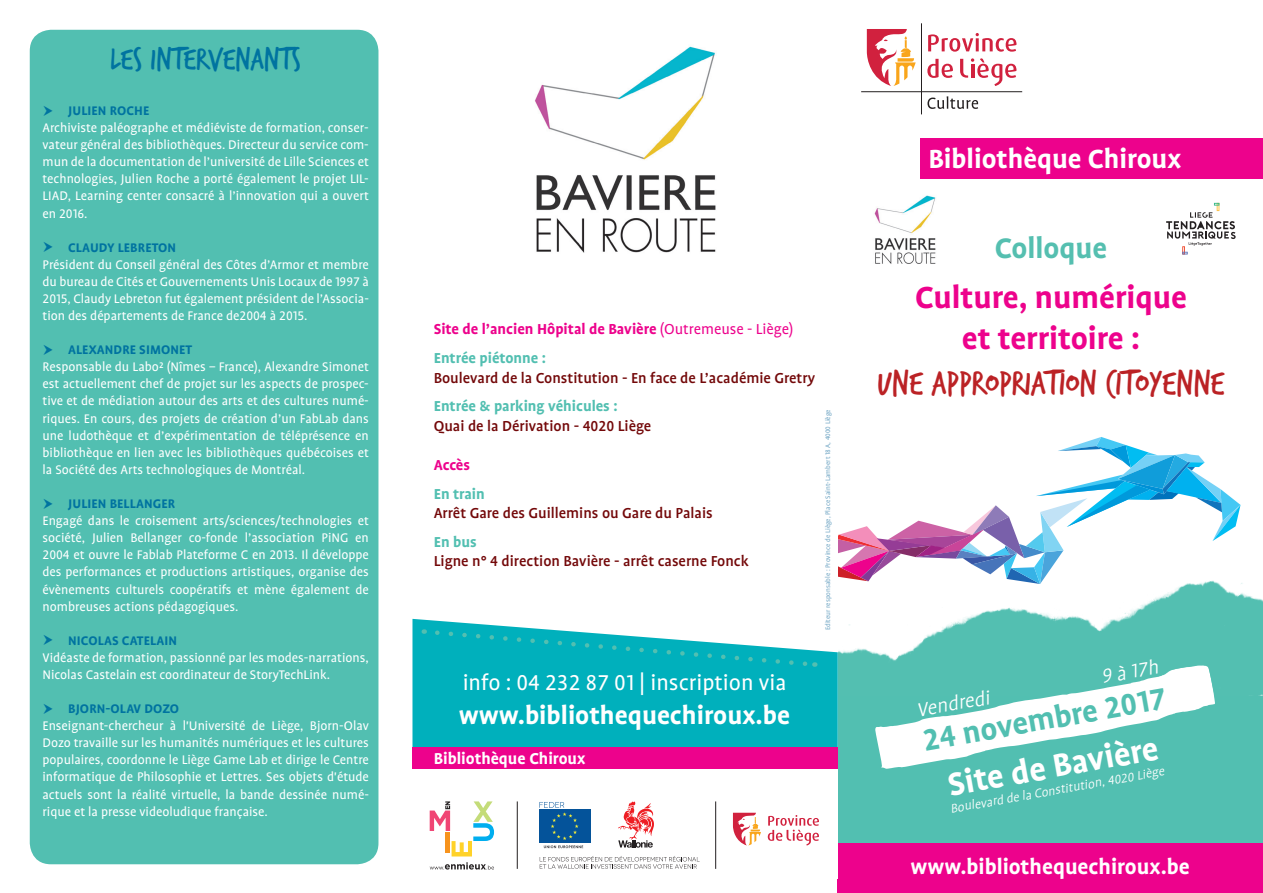
<style>
.page{position:relative;width:1263px;height:893px;background:#fff}
.page>*{position:absolute;margin:0;border:0;box-sizing:border-box;transform-origin:0 0}
.t1{font:36.6px "Trash Hand";color:#bb2225}
.t2{font:700 36.6px "Profile OT";color:#fff}
.t3{font:700 34.8px/41.7px "Profile OT";color:#ed028c;text-align:center}
.t4{font:700 34.2px "Profile OT";color:#52bfb1}
.t5{font:33px "Trash Hand";color:#0073a0}
.t6{font:700 32.25px "Profile OT";color:#55bfb0}
.t7{font:700 30px "Profile OT";color:#fff}
.t8{font:700 28.5px "Profile OT";color:#fff}
.t9{font:24.6px "Profile OT";color:#fff}
.t10{font:700 24px "Profile OT";color:#fff}
.t11{font:italic 300 21.9px "Profile OT";color:#fff}
.t12{font:700 18px "Profile OT";color:#fff}
.t13{font:500 16.5px "Profile OT";color:#730809}
.t14{font:700 16.5px/28.3px "Profile OT";color:#ed028c}
.t15{font:700 16.5px "Profile OT";color:#52bfb1}
.t16{font:14.25px/17.1px "Profile OT";color:#fff;text-align:justify}
.t17{font:700 14.25px "Profile OT";letter-spacing:.01em;color:#0073a0}
.t18{font:italic 300 13.95px "Profile OT";color:#fff}
.t19{font:7.5px "Profile OT";color:#4c8fb5}
.s1{font-weight:400}
.s2{color:#52bfb1}
</style>
<div class="page">
<img style="left:838px;top:583px;width:425px;height:113px">
<div style="left:761px;top:696px;width:502px;height:197px;background:#52bfb1"></div>
<svg style="left:838px;top:437px;width:402px;height:150px"></svg>
<div style="left:496px;top:0;width:342px;height:893px;background:#fff"></div>
<svg style="left:927px;top:96px;width:51px;height:13px"></svg>
<svg style="left:867px;top:29px;width:49px;height:57px"></svg>
<svg style="left:927px;top:59px;width:26px;height:19px"></svg>
<svg style="left:960px;top:58px;width:57px;height:28px"></svg>
<hr style="left:971px;top:64px;width:3px;height:14px;background:#d1213e">
<svg style="left:928px;top:33px;width:89px;height:19px"></svg>
<hr style="left:921px;top:23px;width:1px;height:91px;background:#231f20">
<hr style="left:861px;top:91px;width:161px;height:1px;background:#231f20">
<div style="left:921px;top:138px;width:342px;height:41px;background:#ed028c"></div>
<div style="left:838px;top:843px;width:425px;height:50px;background:#ed028c"></div>
<div style="left:30px;top:30px;width:348px;height:834px;background:#52bfb1;border-radius:21px"></div>
<svg style="left:412px;top:619px;width:426px;height:128px;fill:#00b0bc"></svg>
<div style="left:412px;top:747px;width:426px;height:21px;background:#ed028c"></div>
<svg style="left:432px;top:628px;width:383px;height:78px;background:#1cb8c3"></svg>
<img style="left:874px;top:195px;width:62px;height:69px">
<div style="left:539px;top:810px;width:51px;height:33px;background:#04539a"></div>
<hr style="left:517px;top:801px;width:1px;height:68px;background:#231f20">
<hr style="left:715px;top:801px;width:1px;height:68px;background:#231f20">
<svg style="left:430px;top:801px;width:64px;height:55px"></svg>
<svg style="left:430px;top:862px;width:64px;height:7px"></svg>
<svg style="left:539px;top:802px;width:44px;height:46px"></svg>
<svg style="left:540px;top:856px;width:160px;height:13px"></svg>
<svg style="left:618px;top:801px;width:36px;height:47px"></svg>
<svg style="left:733px;top:813px;width:28px;height:32px"></svg>
<svg style="left:768px;top:815px;width:51px;height:30px"></svg>
<svg style="left:1166px;top:203px;width:69px;height:51px"></svg>
<img style="left:535px;top:46px;width:181px;height:207px">
<svg style="left:875px;top:665px;width:341px;height:104px"></svg>
<h3 class="t5" style="left:111px;top:43px;width:192px">LES INTERVENANTS</h3>
<p class="t17" style="left:68px;top:103px;width:83px">JULIEN ROCHE</p>
<p class="t16" style="left:43px;top:119px;width:328px">Archiviste paléographe et médiéviste de formation, conser&shy;vateur général des bibliothèques. Directeur du service com&shy;mun de la documentation de l’université de Lille Sciences et technologies, Julien Roche a porté également le projet LIL-LIAD, Learning center consacré à l’innovation qui a ouvert en 2016.</p>
<p class="t17" style="left:68px;top:239px;width:109px">CLAUDY LEBRETON</p>
<p class="t16" style="left:43px;top:256px;width:328px">Président du Conseil général des Côtes d’Armor et membre du bureau de Cités et Gouvernements Unis Locaux de 1997 à 2015, Claudy Lebreton fut également président de l’Associa&shy;tion des départements de France de2004 à 2015.</p>
<p class="t17" style="left:68px;top:342px;width:126px">ALEXANDRE SIMONET</p>
<p class="t16" style="left:43px;top:359px;width:328px">Responsable du Labo² (Nîmes – France), Alexandre Simonet est actuellement chef de projet sur les aspects de prospec&shy;tive et de médiation autour des arts et des cultures numé&shy;riques. En cours, des projets de création d’un FabLab dans une ludothèque et d’expérimentation de téléprésence en bibliothèque en lien avec les bibliothèques québécoises et la Société des Arts technologiques de Montréal.</p>
<p class="t17" style="left:68px;top:496px;width:109px">JULIEN BELLANGER</p>
<p class="t16" style="left:43px;top:512px;width:328px">Engagé dans le croisement arts/sciences/technologies et société, Julien Bellanger co-fonde l’association PiNG en 2004 et ouvre le Fablab Plateforme C en 2013. Il développe des performances et productions artistiques, organise des évènements culturels coopératifs et mène également de nombreuses actions pédagogiques.</p>
<p class="t17" style="left:68px;top:632px;width:111px">NICOLAS CATELAIN</p>
<p class="t16" style="left:43px;top:649px;width:328px">Vidéaste de formation, passionné par les modes-narrations,<br>Nicolas Castelain est coordinateur de StoryTechLink.</p>
<p class="t17" style="left:68px;top:701px;width:113px">BJORN-OLAV DOZO</p>
<p class="t16" style="left:43px;top:717px;width:328px">Enseignant-chercheur à l'Université de Liège, Bjorn-Olav Dozo travaille sur les humanités numériques et les cultures populaires, coordonne le Liège Game Lab et dirige le Centre informatique de Philosophie et Lettres. Ses objets d'étude actuels sont la réalité virtuelle, la bande dessinée numé&shy;rique et la presse videoludique française.</p>
<p class="t14" style="left:434px;top:316px;width:361px">Site de l’ancien Hôpital de Bavière <span class="s1">(Outremeuse - Liège)<br></span><span class="s2">Entrée piétonne :</span></p>
<p class="t13" style="left:434px;top:368px;width:383px">Boulevard de la Constitution - En face de L’académie Gretry</p>
<p class="t15" style="left:434px;top:396px;width:185px">Entrée &amp; parking véhicules :</p>
<p class="t13" style="left:434px;top:416px;width:219px">Quai de la Dérivation - 4020 Liège</p>
<p class="t14" style="left:434px;top:451px;width:38px">Accès</p>
<p class="t15" style="left:434px;top:484px;width:53px">En train</p>
<p class="t13" style="left:434px;top:504px;width:280px">Arrêt Gare des Guillemins ou Gare du Palais</p>
<p class="t15" style="left:434px;top:532px;width:44px">En bus</p>
<p class="t13" style="left:434px;top:552px;width:317px">Ligne n° 4 direction Bavière - arrêt caserne Fonck</p>
<p class="t19" style="left:823px;top:630px;width:222px;rotate:-90deg">Editeur responsable : Province de Liège, Place Saint-Lambert 18 A, 4000 Liège</p>
<h3 class="t9" style="left:463px;top:668px;width:325px">info : 04 232 87 01 | inscription via</h3>
<h3 class="t8" style="left:459px;top:699px;width:332px">www.bibliothequechiroux.be</h3>
<p class="t12" style="left:434px;top:748px;width:153px">Bibliothèque Chiroux</p>
<h3 class="t7" style="left:928px;top:142px;width:254px">Bibliothèque Chiroux</h3>
<h3 class="t6" style="left:995px;top:230px;width:114px">Colloque</h3>
<h2 class="t3" style="left:915px;top:277px;width:273px">Culture, numérique et territoire :</h2>
<h1 class="t1" style="left:878px;top:366px;width:348px">UNE APPROPRIATION CITOYENNE</h1>
<h3 class="t11" style="left:1099px;top:664px;width:59px;rotate:-10deg">9 à 17h</h3>
<h3 class="t4" style="left:920px;top:721px;width:248px;rotate:-10deg">24 novembre 2017</h3>
<h3 class="t11" style="left:914px;top:698px;width:76px;rotate:-10deg">Vendredi</h3>
<h1 class="t2" style="left:945px;top:765px;width:215px;rotate:-10deg">Site de Bavière</h1>
<p class="t18" style="left:949px;top:801px;width:218px;rotate:-10deg">Boulevard de la Constitution, 4020 Liège</p>
<h3 class="t10" style="left:911px;top:853px;width:280px">www.bibliothequechiroux.be</h3>
</div>
